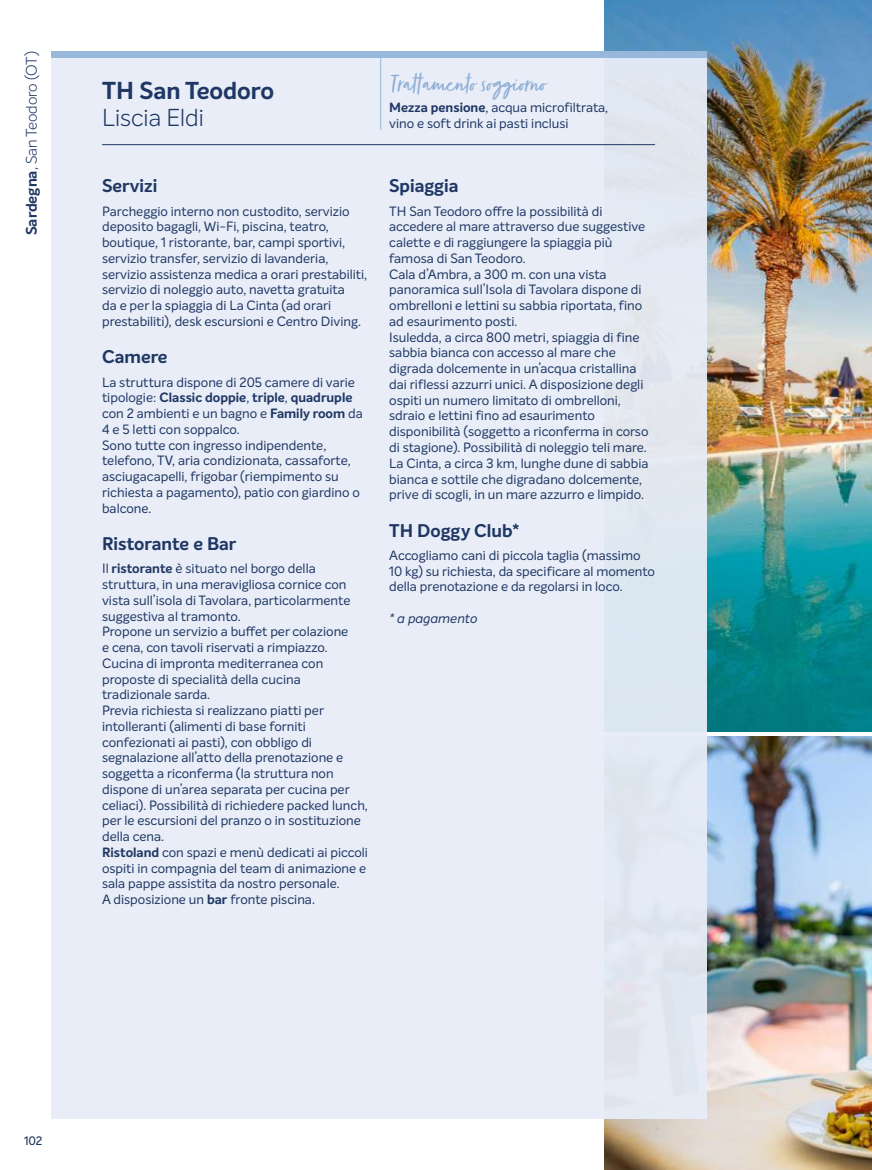
<style>
.page{position:relative;width:872px;height:1170px;background:#fff}
.page>*{position:absolute;margin:0;border:0;box-sizing:border-box;transform-origin:0 0}
.t1{font:300 27px "Zooja";color:#8cadd5;scale:1.11 1}
.t2{font:700 24px "Intelo";color:#203764}
.t3{font:300 24px "Intelo";color:#203764}
.t4{font:700 18px "Intelo";color:#203764}
.t5{font:300 15px "Intelo";letter-spacing:-.005em;color:#203764}
.t6{font:13.2px/15.8px "Intelo";color:#203764}
.t7{font:italic 13.2px "Intelo";color:#203764}
.t8{font:500 12px "Intelo";color:#203764}
.s1{font-weight:700}
</style>
<div class="page">
<img style="left:604px;top:736px;width:268px;height:433px">
<img style="left:604px;top:0;width:268px;height:731px">
<div style="left:51px;top:51px;width:655px;height:1067px;background:#e7edf7"></div>
<div style="left:51px;top:51px;width:655px;height:6px;background:#98b8db"></div>
<hr style="left:102px;top:144px;width:553px;height:1px;background:#203764">
<hr style="left:380px;top:51px;width:1px;height:79px;background:#98b8db">
<p class="t5" style="left:22px;top:235px;width:186px;rotate:-90deg"><span class="s1">Sardegna</span>, San Teodoro (OT)</p>
<h2 class="t2" style="left:102px;top:75px;width:174px">TH San Teodoro</h2>
<h2 class="t3" style="left:102px;top:103px;width:103px">Liscia Eldi</h2>
<h3 class="t4" style="left:102px;top:175px;width:57px">Servizi</h3>
<p class="t6" style="left:102px;top:203px;width:267px">Parcheggio interno non custodito, servizio deposito bagagli, Wi-Fi, piscina, teatro, boutique, 1 ristorante, bar, campi sportivi, servizio transfer, servizio di lavanderia, servizio assistenza medica a orari prestabiliti, servizio di noleggio auto, navetta gratuita<br>da e per la spiaggia di La Cinta (ad orari prestabiliti), desk escursioni e Centro Diving.</p>
<h3 class="t4" style="left:102px;top:345px;width:67px">Camere</h3>
<p class="t6" style="left:102px;top:374px;width:262px">La struttura dispone di 205 camere di varie tipologie: <span class="s1">Classic doppie</span>, <span class="s1">triple</span>, <span class="s1">quadruple </span>con 2 ambienti e un bagno e <span class="s1">Family room</span> da 4 e 5 letti con soppalco.<br>Sono tutte con ingresso indipendente, telefono, TV, aria condizionata, cassaforte, asciugacapelli, frigobar (riempimento su richiesta a pagamento), patio con giardino o balcone.</p>
<h3 class="t4" style="left:102px;top:532px;width:136px">Ristorante e Bar</h3>
<p class="t6" style="left:102px;top:560px;width:267px">Il <span class="s1">ristorante</span> è situato nel borgo della struttura, in una meravigliosa cornice con vista sull’isola di Tavolara, particolarmente suggestiva al tramonto.<br>Propone un servizio a buffet per colazione<br>e cena, con tavoli riservati a rimpiazzo.<br>Cucina di impronta mediterranea con proposte di specialità della cucina tradizionale sarda.<br>Previa richiesta si realizzano piatti per intolleranti (alimenti di base forniti confezionati ai pasti), con obbligo di segnalazione all’atto della prenotazione e soggetta a riconferma (la struttura non dispone di un’area separata per cucina per celiaci). Possibilità di richiedere packed lunch, per le escursioni del pranzo o in sostituzione della cena.<br><span class="s1">Ristoland</span> con spazi e menù dedicati ai piccoli ospiti in compagnia del team di animazione e sala pappe assistita da nostro personale.<br>A disposizione un <span class="s1">bar</span> fronte piscina.</p>
<h1 class="t1" style="left:389px;top:70px;width:142px">Trattamento soggiorno</h1>
<p class="t6" style="left:389px;top:99px;width:220px"><span class="s1">Mezza pensione</span>, acqua microfiltrata, vino e soft drink ai pasti inclusi</p>
<h3 class="t4" style="left:389px;top:175px;width:71px">Spiaggia</h3>
<p class="t6" style="left:389px;top:203px;width:261px">TH San Teodoro offre la possibilità di accedere al mare attraverso due suggestive calette e di raggiungere la spiaggia più famosa di San Teodoro.<br>Cala d’Ambra, a 300 m. con una vista panoramica sull’Isola di Tavolara dispone di ombrelloni e lettini su sabbia riportata, fino ad esaurimento posti.<br>Isuledda, a circa 800 metri, spiaggia di fine sabbia bianca con accesso al mare che digrada dolcemente in un’acqua cristallina dai riflessi azzurri unici. A disposizione degli ospiti un numero limitato di ombrelloni, sdraio e lettini fino ad esaurimento disponibilità (soggetto a riconferma in corso di stagione). Possibilità di noleggio teli mare.<br>La Cinta, a circa 3 km, lunghe dune di sabbia bianca e sottile che digradano dolcemente, prive di scogli, in un mare azzurro e limpido.</p>
<h3 class="t4" style="left:389px;top:519px;width:132px">TH Doggy Club*</h3>
<p class="t6" style="left:389px;top:547px;width:267px">Accogliamo cani di piccola taglia (massimo<br>10 kg) su richiesta, da specificare al momento della prenotazione e da regolarsi in loco.</p>
<p class="t7" style="left:389px;top:610px;width:90px">* a pagamento</p>
<p class="t8" style="left:24px;top:1132px;width:20px">102</p>
</div>
